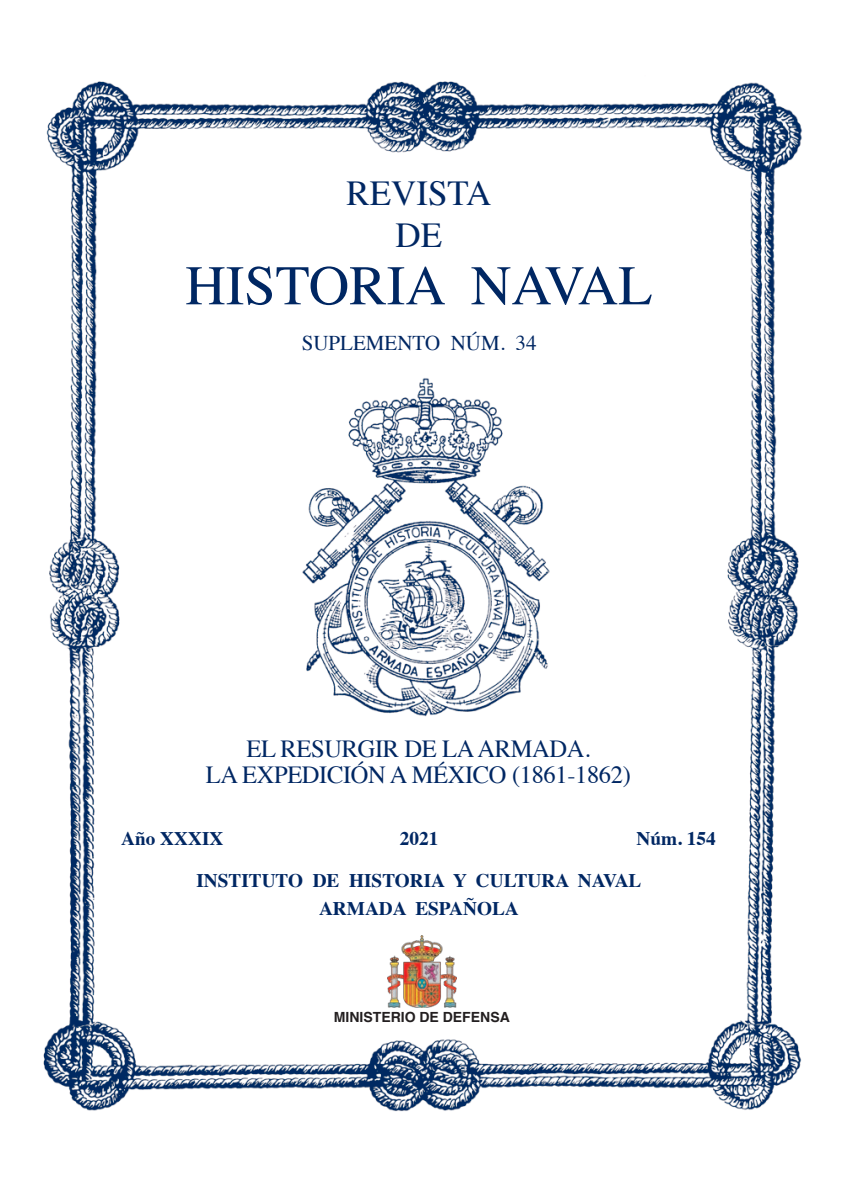
<style>
.page{position:relative;width:844px;height:1191px;background:#fff}
.page>*{position:absolute;margin:0;border:0;box-sizing:border-box;transform-origin:0 0}
.t1{font:56px "Times";color:#002763}
.t2{font:35px "Times";color:#002763}
.t3{font:24.5px "Times";letter-spacing:-.015em;color:#002763}
.t4{font:21px "Times";color:#002763}
.t5{font:700 19.25px "Times";color:#002763}
.t6{font:700 14px "Helvetica";color:#231f20}
</style>
<div class="page">
<img style="left:43px;top:81px;width:759px;height:1031px">
<div style="left:276px;top:374px;width:287px;height:352px;background:#fff"></div>
<img style="left:302px;top:378px;width:247px;height:339px">
<img style="left:387px;top:935px;width:69px;height:72px">
<p class="t2" style="left:346px;top:178px;width:146px">REVISTA</p>
<p class="t2" style="left:395px;top:220px;width:48px">DE</p>
<p class="t1" style="left:185px;top:262px;width:468px">HISTORIA NAVAL</p>
<p class="t4" style="left:301px;top:334px;width:236px">SUPLEMENTO NÚM. 34</p>
<p class="t3" style="left:246px;top:739px;width:345px">EL RESURGIR DE LA ARMADA.</p>
<p class="t3" style="left:206px;top:764px;width:426px">LA EXPEDICIÓN A MÉXICO (1861-1862)</p>
<p class="t5" style="left:121px;top:831px;width:104px">Año XXXIX</p>
<p class="t5" style="left:399px;top:831px;width:40px">2021</p>
<p class="t5" style="left:636px;top:831px;width:81px">Núm. 154</p>
<p class="t5" style="left:196px;top:873px;width:446px">INSTITUTO DE HISTORIA Y CULTURA NAVAL</p>
<p class="t5" style="left:319px;top:900px;width:201px">ARMADA ESPAÑOLA</p>
<p class="t6" style="left:334px;top:1011px;width:177px">MINISTERIO DE DEFENSA</p>
</div>
